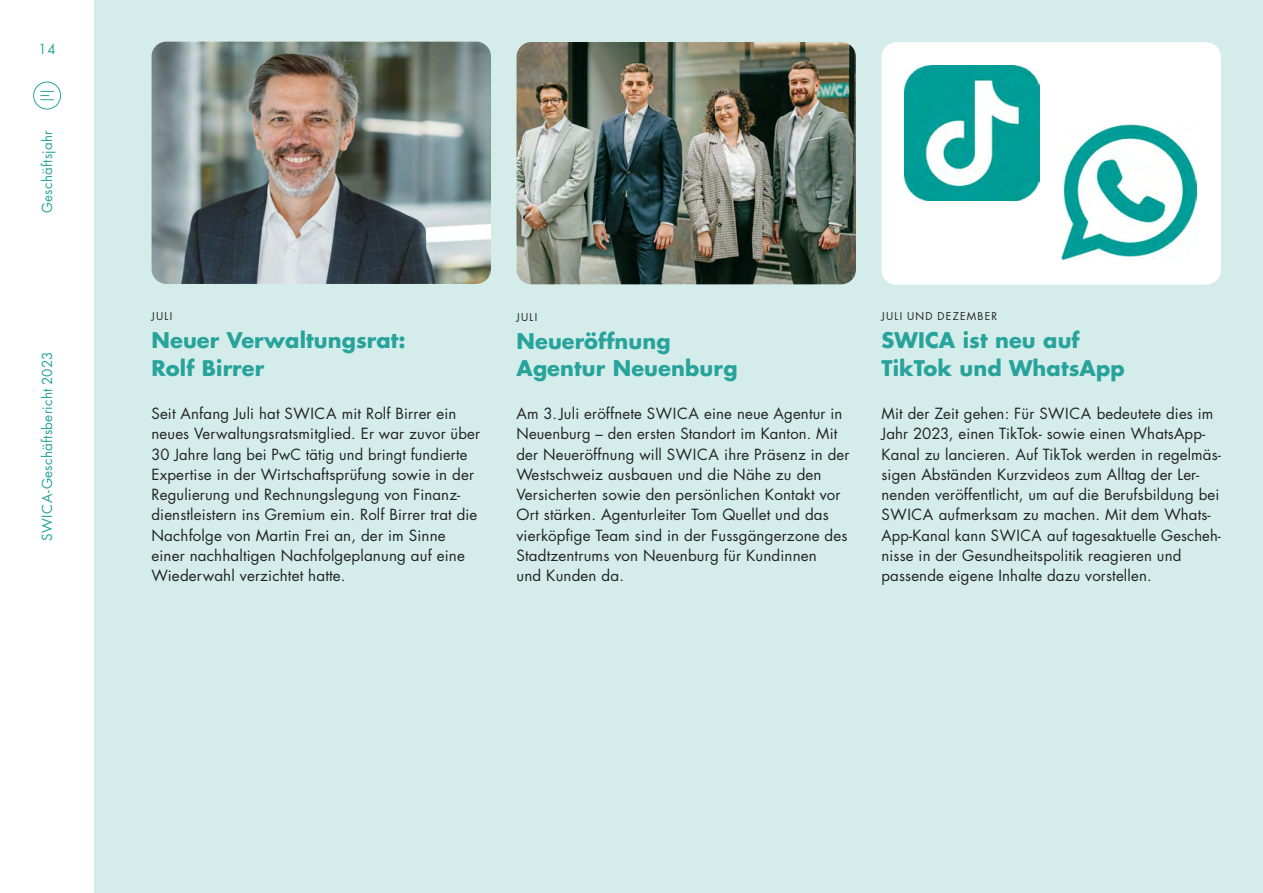
<style>
.page{position:relative;width:1263px;height:893px;background:#fff}
.page>*{position:absolute;margin:0;border:0;box-sizing:border-box;transform-origin:0 0}
.t1{font:700 21px/27.8px "Futura Std";letter-spacing:.005em;color:#28a39b}
.t2{font:15px/20.2px "Futura Std";letter-spacing:.01em;color:#232323}
.t3{font:13.5px "Futura Std";letter-spacing:.02em;color:#28a39b}
.t4{font:10.5px "Futura Std";letter-spacing:.12em;color:#232323}
</style>
<div class="page">
<div style="left:33px;top:82px;width:28px;height:27px;border:1px solid #28a39b;border-radius:13px"></div>
<svg style="left:40px;top:91px;width:14px;height:9px"></svg>
<div style="left:94px;top:0;width:1169px;height:892px;background:#d4edeb"></div>
<img style="left:152px;top:42px;width:339px;height:242px">
<img style="left:517px;top:42px;width:339px;height:242px">
<div style="left:882px;top:42px;width:339px;height:242px;background:#fff;border-radius:15px"></div>
<img style="left:904px;top:65px;width:135px;height:135px">
<img style="left:1062px;top:125px;width:135px;height:135px">
<p class="t3" style="left:39px;top:41px;width:18px">14</p>
<p class="t3" style="left:39px;top:213px;width:84px;rotate:-90deg">Geschäftsjahr</p>
<p class="t3" style="left:39px;top:541px;width:190px;rotate:-90deg">SWICA-Geschäftsbericht 2023</p>
<p class="t4" style="left:152px;top:310px;width:22px">JULI</p>
<h1 class="t1" style="left:152px;top:326px;width:256px">Neuer Verwaltungsrat:<br>Rolf Birrer</h1>
<p class="t2" style="left:152px;top:403px;width:330px">Seit Anfang Juli hat SWICA mit Rolf Birrer ein neues Verwaltungsratsmitglied. Er war zuvor über 30 Jahre lang bei PwC tätig und bringt fundierte Expertise in der Wirtschaftsprüfung sowie in der Regulierung und Rechnungslegung von Finanz&shy;dienstleistern ins Gremium ein. Rolf Birrer trat die Nachfolge von Martin Frei an, der im Sinne einer nachhaltigen Nachfolgeplanung auf eine Wiederwahl verzichtet hatte.</p>
<p class="t4" style="left:516px;top:310px;width:22px">JULI</p>
<h1 class="t1" style="left:516px;top:326px;width:223px">Neueröffnung<br>Agentur Neuenburg</h1>
<p class="t2" style="left:516px;top:403px;width:334px">Am 3.Juli eröffnete SWICA eine neue Agentur in Neuenburg – den ersten Standort im Kanton. Mit der Neueröffnung will SWICA ihre Präsenz in der Westschweiz ausbauen und die Nähe zu den Versicherten sowie den persönlichen Kontakt vor Ort stärken. Agenturleiter Tom Quellet und das vierköpfige Team sind in der Fussgängerzone des Stadtzentrums von Neuenburg für Kundinnen<br>und Kunden da.</p>
<p class="t4" style="left:881px;top:310px;width:117px">JULI UND DEZEMBER</p>
<h1 class="t1" style="left:881px;top:326px;width:245px">SWICA ist neu auf<br>TikTok und WhatsApp</h1>
<p class="t2" style="left:881px;top:403px;width:341px">Mit der Zeit gehen: Für SWICA bedeutete dies im Jahr 2023, einen TikTok- sowie einen WhatsApp-Kanal zu lancieren. Auf TikTok werden in regelmäs&shy;sigen Abständen Kurzvideos zum Alltag der Ler&shy;nenden veröffentlicht, um auf die Berufsbildung bei SWICA aufmerksam zu machen. Mit dem Whats-App-Kanal kann SWICA auf tagesaktuelle Gescheh&shy;nisse in der Gesundheitspolitik reagieren und passende eigene Inhalte dazu vorstellen.</p>
</div>
